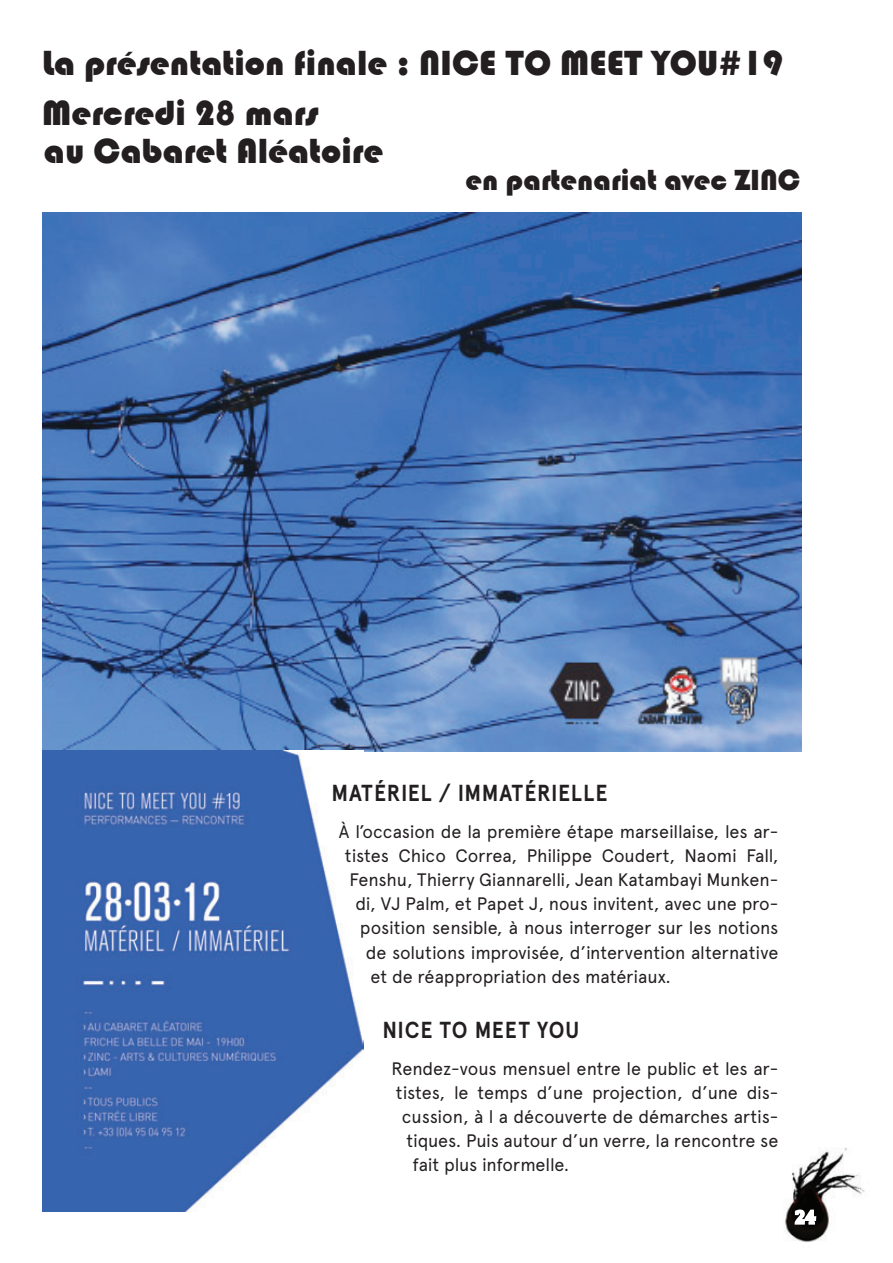
<style>
.page{position:relative;width:893px;height:1263px;background:#fff}
.page>*{position:absolute;margin:0;border:0;box-sizing:border-box;transform-origin:0 0}
.t1{font:36px/49.9px "Bauhaus 93";color:#231f20}
.t2{font:30px "Bauhaus 93";color:#231f20}
.t3{font:700 23.1px "Apercu";letter-spacing:.035em;color:#231f20;scale:.9 1}
.t4{font:18px "Apercu";letter-spacing:-.01em;color:#231f20}
</style>
<div class="page">
<img style="left:784px;top:1148px;width:81px;height:94px">
<svg style="left:792px;top:1207px;width:26px;height:20px"></svg>
<img style="left:42px;top:213px;width:760px;height:538px">
<img style="left:42px;top:750px;width:322px;height:462px">
<h1 class="t1" style="left:42px;top:38px;width:743px">La présentation finale : NICE TO MEET YOU#19<br>Mercredi 28 mars</h1>
<h1 class="t1" style="left:44px;top:126px;width:341px">au Cabaret Aléatoire</h1>
<h2 class="t2" style="left:466px;top:163px;width:336px">en partenariat avec ZINC</h2>
<p class="t3" style="left:331px;top:779px;width:308px">MATÉRIEL / IMMATÉRIELLE</p>
<p class="t4" style="left:339px;top:821px;width:441px">À l’occasion de la première étape marseillaise, les ar-</p>
<p class="t4" style="left:345px;top:845px;width:435px">tistes Chico Correa, Philippe Coudert, Naomi Fall,</p>
<p class="t4" style="left:349px;top:869px;width:431px">Fenshu, Thierry Giannarelli, Jean Katambayi Munken-</p>
<p class="t4" style="left:355px;top:893px;width:424px">di, VJ Palm, et Papet J, nous invitent, avec une pro-</p>
<p class="t4" style="left:360px;top:917px;width:420px">position sensible, à nous interroger sur les notions</p>
<p class="t4" style="left:366px;top:941px;width:414px">de solutions improvisée, d’intervention alternative</p>
<p class="t4" style="left:370px;top:965px;width:302px">et de réappropriation des matériaux.</p>
<p class="t3" style="left:382px;top:1016px;width:220px">NICE TO MEET YOU</p>
<p class="t4" style="left:391px;top:1057px;width:388px">Rendez-vous mensuel entre le public et les ar-</p>
<p class="t4" style="left:396px;top:1081px;width:384px">tistes, le temps d’une projection, d’une dis-</p>
<p class="t4" style="left:402px;top:1105px;width:378px">cussion, à l a découverte de démarches artis-</p>
<p class="t4" style="left:406px;top:1129px;width:373px">tiques. Puis autour d’un verre, la rencontre se</p>
<p class="t4" style="left:412px;top:1154px;width:158px">fait plus informelle.</p>
</div>
